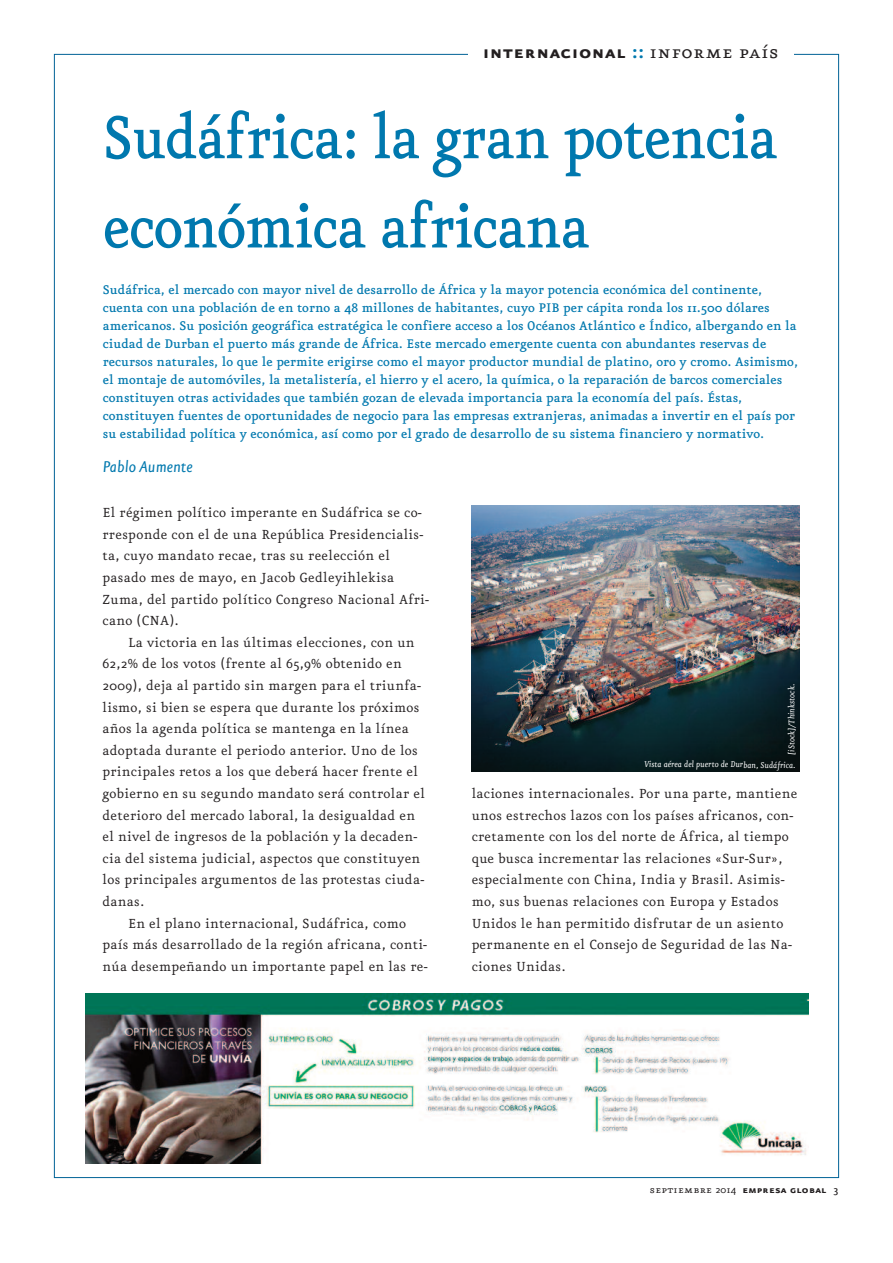
<style>
.page{position:relative;width:893px;height:1263px;background:#fff}
.page>*{position:absolute;margin:0;border:0;box-sizing:border-box;transform-origin:0 0}
.t1{font:500 72px/89.2px "Eureka";letter-spacing:-.02em;color:#0078ae;scale:.9 1}
.t2{font:21.9px "Eureka Sans Bold Caps";letter-spacing:.025em;color:#231f20}
.t3{font:italic 18.75px "Eureka Sans";color:#0078ae}
.t4{font:15.75px/21.6px "Eureka";letter-spacing:.02em;color:#231f20}
.t5{font:500 15px/18px "Eureka";color:#0078ae}
.t6{font:12px "Eureka Sans Bold Caps";letter-spacing:.025em;color:#231f20}
.t7{font:italic 10.2px "Eureka";color:#fff}
.s1{color:#0078ae}
.s2{font-family:"Eureka Small Caps"}
.s3{font-family:"Eureka"}
.s4{font-family:"Eureka";font-weight:500}
</style>
<div class="page">
<img style="left:86px;top:993px;width:722px;height:170px">
<img style="left:472px;top:506px;width:327px;height:266px">
<h2 class="t2" style="left:483px;top:41px;width:297px">internacional <span class="s1">::</span> <span class="s2">informe país</span></h2>
<h1 class="t1" style="left:103px;top:96px;width:751px">Sudáfrica: la gran potencia económica africana</h1>
<p class="t5" style="left:103px;top:281px;width:697px">Sudáfrica, el mercado con mayor nivel de desarrollo de África y la mayor potencia económica del continente, cuenta con una población de en torno a 48 millones de habitantes, cuyo PIB per cápita ronda los 11.500 dólares americanos. Su posición geográfica estratégica le confiere acceso a los Océanos Atlántico e Índico, albergando en la ciudad de Durban el puerto más grande de África. Este mercado emergente cuenta con abundantes reservas de recursos naturales, lo que le permite erigirse como el mayor productor mundial de platino, oro y cromo. Asimismo, el montaje de automóviles, la metalistería, el hierro y el acero, la química, o la reparación de barcos comerciales constituyen otras actividades que también gozan de elevada importancia para la economía del país. Éstas, constituyen fuentes de oportunidades de negocio para las empresas extranjeras, animadas a invertir en el país por su estabilidad política y económica, así como por el grado de desarrollo de su sistema financiero y normativo.</p>
<p class="t3" style="left:103px;top:458px;width:91px">Pablo Aumente</p>
<p class="t4" style="left:103px;top:502px;width:328px">El régimen político imperante en Sudáfrica se co&shy;rresponde con el de una República Presidencialis&shy;ta, cuyo mandato recae, tras su reelección el pasado mes de mayo, en Jacob Gedleyihlekisa Zuma, del partido político Congreso Nacional Afri&shy;cano (CNA).</p>
<p class="t4" style="left:103px;top:632px;width:324px;text-indent:26px">La victoria en las últimas elecciones, con un 62,2% de los votos (frente al 65,9% obtenido en 2009), deja al partido sin margen para el triunfa&shy;lismo, si bien se espera que durante los próximos años la agenda política se mantenga en la línea adoptada durante el periodo anterior. Uno de los principales retos a los que deberá hacer frente el gobierno en su segundo mandato será controlar el deterioro del mercado laboral, la desigualdad en el nivel de ingresos de la población y la decaden&shy;cia del sistema judicial, aspectos que constituyen los principales argumentos de las protestas ciuda&shy;danas.</p>
<p class="t4" style="left:103px;top:913px;width:327px;text-align:center">En el plano internacional, Sudáfrica, como<br>país más desarrollado de la región africana, conti&shy;núa desempeñando un importante papel en las re-</p>
<p class="t7" style="left:787px;top:755px;width:72px;rotate:-90deg">[iStock]/Thinkstock.</p>
<p class="t7" style="left:644px;top:760px;width:153px">Vista aérea del puerto de Durban, Sudáfrica.</p>
<p class="t4" style="left:472px;top:783px;width:327px">laciones internacionales. Por una parte, mantiene unos estrechos lazos con los países africanos, con&shy;cretamente con los del norte de África, al tiempo que busca incrementar las relaciones «Sur-Sur», especialmente con China, India y Brasil. Asimis&shy;mo, sus buenas relaciones con Europa y Estados Unidos le han permitido disfrutar de un asiento permanente en el Consejo de Seguridad de las Na&shy;ciones Unidas.</p>
<p class="t6" style="left:650px;top:1184px;width:190px"><span class="s2">septiembre</span> <span class="s3">2014</span> empresa global <span class="s4">3</span></p>
</div>
